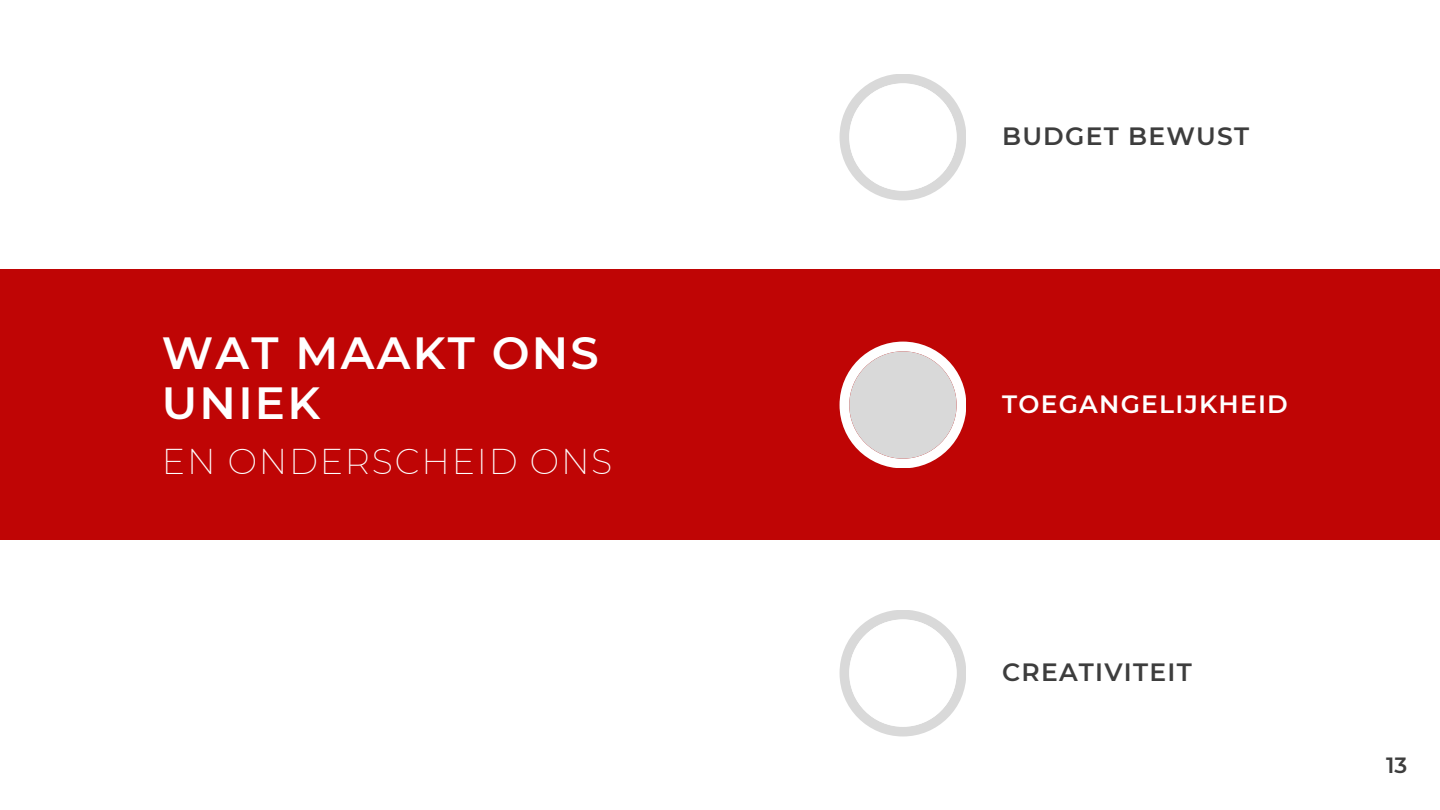
<style>
.page{position:relative;width:1440px;height:810px;background:#fff}
.page>*{position:absolute;margin:0;border:0;box-sizing:border-box;transform-origin:0 0}
.t1{font:600 45px/49.5px "Montserrat";letter-spacing:.05em;color:#fff}
.t2{font:200 35px "Montserrat";letter-spacing:.05em;color:#fff}
.t3{font:600 25px "Montserrat";letter-spacing:.05em;color:#3d3d3d}
.t4{font:600 25px "Montserrat";letter-spacing:.05em;color:#fff}
.t5{font:600 22px "Montserrat";color:#3d3d3d}
</style>
<div class="page">
<svg style="left:840px;top:74px;width:126px;height:126px"></svg>
<div style="left:849px;top:83px;width:108px;height:108px;background:#fff;border-radius:50%"></div>
<svg style="left:840px;top:610px;width:126px;height:126px"></svg>
<div style="left:849px;top:619px;width:108px;height:108px;background:#fff;border-radius:50%"></div>
<div style="left:0;top:270px;width:1440px;height:270px;background:#bf0505"></div>
<svg style="left:840px;top:342px;width:126px;height:126px"></svg>
<div style="left:849px;top:351px;width:108px;height:108px;background:#d9d9d9;border-radius:50%"></div>
<p class="t1" style="left:162px;top:328px;width:439px">WAT MAAKT ONS<br>UNIEK</p>
<p class="t2" style="left:162px;top:440px;width:452px">EN ONDERSCHEID ONS</p>
<p class="t3" style="left:1002px;top:121px;width:249px">BUDGET BEWUST</p>
<h2 class="t4" style="left:1002px;top:389px;width:287px">TOEGANGELIJKHEID</h2>
<h1 class="t3" style="left:1002px;top:657px;width:191px">CREATIVITEIT</h1>
<p class="t5" style="left:1386px;top:752px;width:23px">13</p>
</div>
